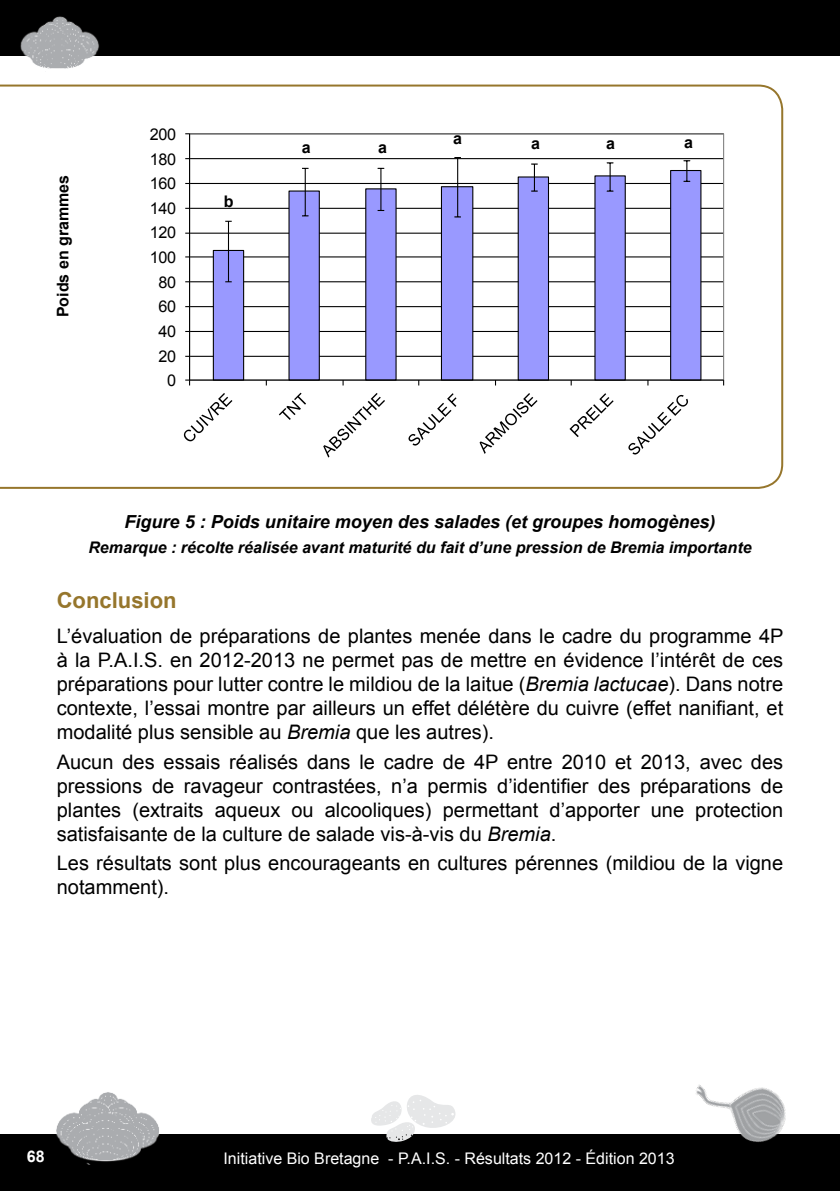
<style>
.page{position:relative;width:840px;height:1191px;background:#fff}
.page>*{position:absolute;margin:0;border:0;box-sizing:border-box;transform-origin:0 0}
.t1{font:700 22px "Arial";color:#96762c}
.t2{font:20px/24px "Arial";color:#000;text-align:justify}
.t3{font:italic 700 18px "Arial";color:#000}
.t4{font:16.2px "Arial";letter-spacing:-.025em;color:#000}
.t5{font:italic 700 16px "Arial";color:#000}
.t6{font:16px "Arial";color:#fff}
.t7{font:700 16px "Arial";color:#000}
.t8{font:700 16px "Arial";color:#fff}
.s1{font-style:italic}
</style>
<div class="page">
<div style="left:0;top:1134px;width:839px;height:57px;background:#000"></div>
<div style="left:0;top:0;width:839px;height:55px;background:#000"></div>
<svg style="left:371px;top:1095px;width:85px;height:47px"></svg>
<img style="left:56px;top:1092px;width:104px;height:72px">
<img style="left:696px;top:1084px;width:90px;height:58px">
<img style="left:17px;top:16px;width:84px;height:53px">
<svg style="left:0;top:85px;width:782px;height:404px"></svg>
<p class="t7" style="left:52px;top:317px;width:144px;rotate:-90deg">Poids en grammes</p>
<p class="t4" style="left:150px;top:124px;width:28px">200</p>
<p class="t4" style="left:150px;top:148px;width:28px">180</p>
<p class="t4" style="left:150px;top:173px;width:28px">160</p>
<p class="t4" style="left:150px;top:197px;width:28px">140</p>
<p class="t4" style="left:150px;top:222px;width:28px">120</p>
<p class="t4" style="left:150px;top:247px;width:28px">100</p>
<p class="t4" style="left:158px;top:271px;width:19px">80</p>
<p class="t4" style="left:158px;top:296px;width:19px">60</p>
<p class="t4" style="left:158px;top:320px;width:19px">40</p>
<p class="t4" style="left:158px;top:345px;width:19px">20</p>
<p class="t4" style="left:167px;top:370px;width:11px">0</p>
<p class="t7" style="left:224px;top:190px;width:11px">b</p>
<p class="t7" style="left:301px;top:137px;width:10px">a</p>
<p class="t7" style="left:378px;top:137px;width:10px">a</p>
<p class="t7" style="left:453px;top:127px;width:10px">a</p>
<p class="t7" style="left:531px;top:133px;width:10px">a</p>
<p class="t7" style="left:606px;top:133px;width:10px">a</p>
<p class="t7" style="left:683px;top:132px;width:10px">a</p>
<p class="t3" style="left:124px;top:510px;width:592px">Figure 5 : Poids unitaire moyen des salades (et groupes homogènes)</p>
<p class="t5" style="left:88px;top:537px;width:664px">Remarque : récolte réalisée avant maturité du fait d’une pression de Bremia importante</p>
<p class="t1" style="left:57px;top:585px;width:121px">Conclusion</p>
<p class="t2" style="left:57px;top:624px;width:727px">L’évaluation de préparations de plantes menée dans le cadre du programme 4P à la P.A.I.S. en 2012-2013 ne permet pas de mettre en évidence l’intérêt de ces préparations pour lutter contre le mildiou de la laitue (<span class="s1">Bremia lactucae</span>). Dans notre contexte, l’essai montre par ailleurs un effet délétère du cuivre (effet nanifiant, et modalité plus sensible au <span class="s1">Bremia</span> que les autres).</p>
<p class="t2" style="left:57px;top:750px;width:727px">Aucun des essais réalisés dans le cadre de 4P entre 2010 et 2013, avec des pressions de ravageur contrastées, n’a permis d’identifier des préparations de plantes (extraits aqueux ou alcooliques) permettant d’apporter une protection satisfaisante de la culture de salade vis-à-vis du <span class="s1">Bremia</span>.</p>
<p class="t2" style="left:57px;top:851px;width:727px">Les résultats sont plus encourageants en cultures pérennes (mildiou de la vigne notamment).</p>
<p class="t8" style="left:27px;top:1145px;width:19px">68</p>
<p class="t6" style="left:223px;top:1147px;width:452px">Initiative Bio Bretagne - P.A.I.S. - Résultats 2012 - Édition 2013</p>
</div>
